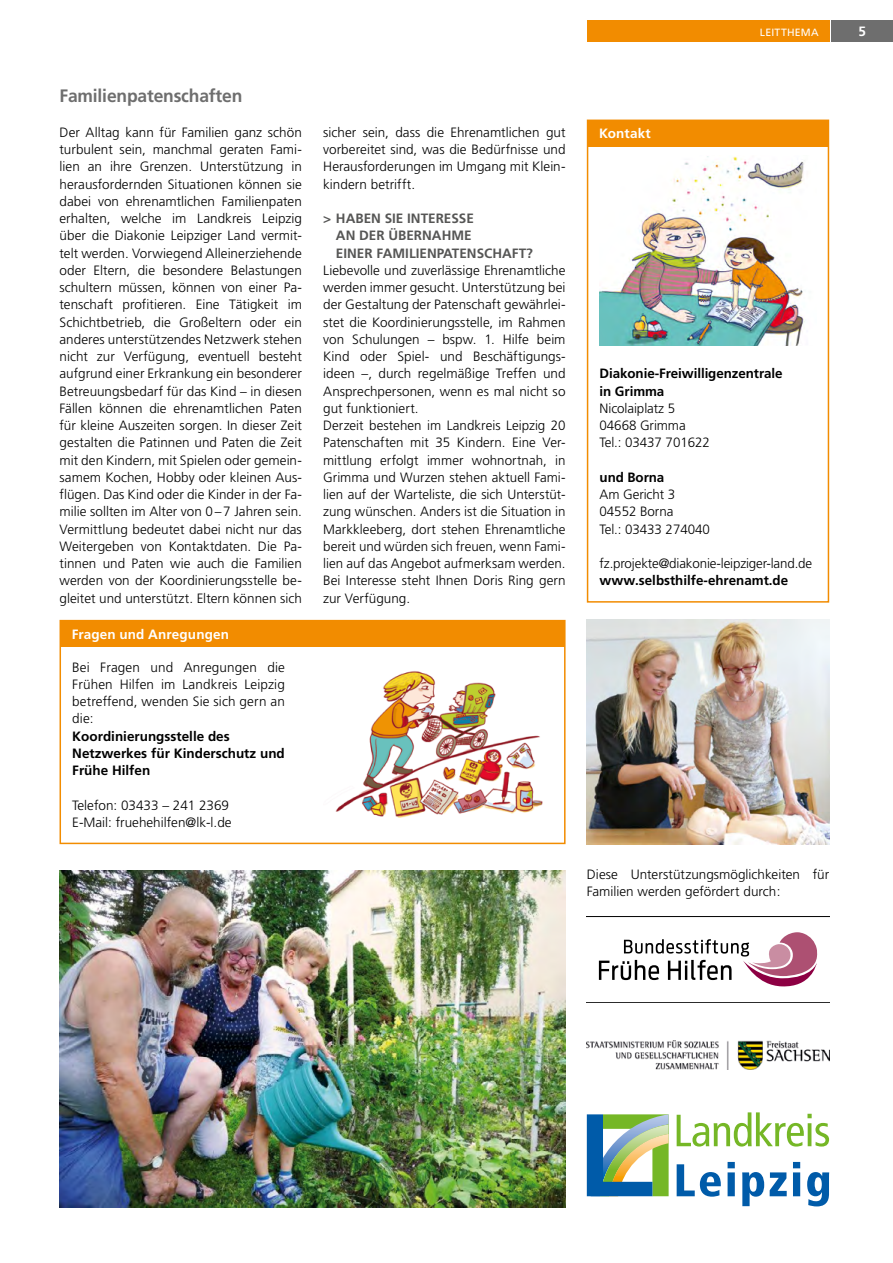
<style>
.page{position:relative;width:893px;height:1263px;background:#fff}
.page>*{position:absolute;margin:0;border:0;box-sizing:border-box;transform-origin:0 0}
.t1{font:700 18px "Frutiger";letter-spacing:-.01em;color:#6e6e6e}
.t2{font:300 13.5px/17.2px "Frutiger";color:#000}
.t3{font:700 13.5px/17.2px "Frutiger";color:#000}
.t4{font:700 13.5px/17.2px "Frutiger";color:#565655}
.t5{font:700 13.5px "Frutiger";letter-spacing:.01em;color:#fff}
.t6{font:10.5px "Frutiger Roman";letter-spacing:.02em;color:#fff}
</style>
<div class="page">
<div style="left:587px;top:20px;width:242px;height:22px;background:#f28c00"></div>
<div style="left:831px;top:20px;width:62px;height:22px;background:#6e6e6e"></div>
<div style="left:588px;top:120px;width:240px;height:27px;background:#f28c00"></div>
<div style="left:587px;top:120px;width:242px;height:483px;border:2px solid #f28c00"></div>
<div style="left:60px;top:621px;width:505px;height:26px;background:#f28c00"></div>
<div style="left:60px;top:620px;width:506px;height:224px;border:2px solid #f28c00"></div>
<img style="left:600px;top:156px;width:205px;height:189px">
<img style="left:587px;top:620px;width:242px;height:224px">
<img style="left:60px;top:870px;width:506px;height:338px">
<svg style="left:587px;top:916px;width:242px;height:87px"></svg>
<img style="left:587px;top:1040px;width:242px;height:29px">
<svg style="left:677px;top:1112px;width:152px;height:34px"></svg>
<svg style="left:677px;top:1164px;width:44px;height:33px"></svg>
<svg style="left:728px;top:1162px;width:7px;height:34px"></svg>
<svg style="left:742px;top:1172px;width:22px;height:34px"></svg>
<svg style="left:770px;top:1172px;width:17px;height:24px"></svg>
<svg style="left:793px;top:1162px;width:7px;height:34px"></svg>
<svg style="left:807px;top:1172px;width:22px;height:34px"></svg>
<svg style="left:587px;top:1114px;width:82px;height:82px;background:#7ba893"></svg>
<img style="left:335px;top:671px;width:208px;height:147px">
<h1 class="t1" style="left:60px;top:85px;width:184px">Familienpatenschaften</h1>
<p class="t2" style="left:60px;top:124px;width:244px;text-align:justify">Der Alltag kann für Familien ganz schön turbulent sein, manchmal geraten Fami&shy;lien an ihre Grenzen. Unterstützung in herausfordernden Situationen können sie dabei von ehrenamtlichen Familienpaten erhalten, welche im Landkreis Leipzig über die Diakonie Leipziger Land vermit&shy;telt werden. Vorwiegend Alleinerziehende oder Eltern, die besondere Belastungen schultern müssen, können von einer Pa&shy;tenschaft profitieren. Eine Tätigkeit im Schichtbetrieb, die Großeltern oder ein anderes unterstützendes Netzwerk stehen nicht zur Verfügung, eventuell besteht aufgrund einer Erkrankung ein besonderer Betreuungsbedarf für das Kind – in diesen Fällen können die ehrenamtlichen Paten für kleine Auszeiten sorgen. In dieser Zeit gestalten die Patinnen und Paten die Zeit mit den Kindern, mit Spielen oder gemein&shy;samem Kochen, Hobby oder kleinen Aus&shy;flügen. Das Kind oder die Kinder in der Fa&shy;milie sollten im Alter von 0–7 Jahren sein.<br>Vermittlung bedeutet dabei nicht nur das Weitergeben von Kontaktdaten. Die Pa&shy;tinnen und Paten wie auch die Familien werden von der Koordinierungsstelle be&shy;gleitet und unterstützt. Eltern können sich</p>
<p class="t2" style="left:323px;top:124px;width:244px;text-align:justify">sicher sein, dass die Ehrenamtlichen gut vorbereitet sind, was die Bedürfnisse und Herausforderungen im Umgang mit Klein&shy;kindern betrifft.</p>
<p class="t4" style="left:336px;top:210px;width:199px;text-indent:-13px">&gt; HABEN SIE INTERESSE<br>AN DER ÜBERNAHME<br>EINER FAMILIENPATENSCHAFT?</p>
<p class="t2" style="left:323px;top:262px;width:244px">Liebevolle und zuverlässige Ehrenamtliche werden immer gesucht. Unterstützung bei der Gestaltung der Patenschaft gewährlei&shy;stet die Koordinierungsstelle, im Rahmen von Schulungen – bspw. 1. Hilfe beim Kind oder Spiel- und Beschäftigungs&shy;ideen –, durch regelmäßige Treffen und Ansprechpersonen, wenn es mal nicht so gut funktioniert.<br>Derzeit bestehen im Landkreis Leipzig 20<br>Patenschaften mit 35 Kindern. Eine Ver&shy;mittlung erfolgt immer wohnortnah, in Grimma und Wurzen stehen aktuell Fami&shy;lien auf der Warteliste, die sich Unterstüt&shy;zung wünschen. Anders ist die Situation in Markkleeberg, dort stehen Ehrenamtliche bereit und würden sich freuen, wenn Fami&shy;lien auf das Angebot aufmerksam werden.<br>Bei Interesse steht Ihnen Doris Ring gern zur Verfügung.</p>
<p class="t5" style="left:72px;top:626px;width:159px">Fragen und Anregungen</p>
<p class="t2" style="left:72px;top:658px;width:214px;text-align:justify">Bei Fragen und Anregungen die Frühen Hilfen im Landkreis Leipzig betreffend, wenden Sie sich gern an die:</p>
<p class="t3" style="left:72px;top:727px;width:214px">Koordinierungsstelle des<br>Netzwerkes für Kinderschutz und<br>Frühe Hilfen</p>
<p class="t2" style="left:72px;top:796px;width:161px">Telefon: 03433 – 241 2369<br>E-Mail: fruehehilfen@lk-l.de</p>
<p class="t5" style="left:599px;top:126px;width:53px">Kontakt</p>
<p class="t6" style="left:760px;top:26px;width:60px">LEITTHEMA</p>
<p class="t5" style="left:858px;top:23px;width:9px">5</p>
<p class="t3" style="left:600px;top:365px;width:185px">Diakonie-Freiwilligenzentrale in Grimma</p>
<p class="t2" style="left:600px;top:400px;width:112px">Nicolaiplatz 5<br>04668 Grimma<br>Tel.: 03437 701622</p>
<p class="t3" style="left:600px;top:468px;width:66px">und Borna</p>
<p class="t2" style="left:600px;top:486px;width:112px">Am Gericht 3<br>04552 Borna<br>Tel.: 03433 274040</p>
<p class="t2" style="left:600px;top:555px;width:214px">fz.projekte@diakonie-leipziger-land.de</p>
<p class="t3" style="left:600px;top:572px;width:190px">www.selbsthilfe-ehrenamt.de</p>
<p class="t2" style="left:587px;top:865px;width:244px">Diese Unterstützungsmöglichkeiten für<br>Familien werden gefördert durch:</p>
</div>
